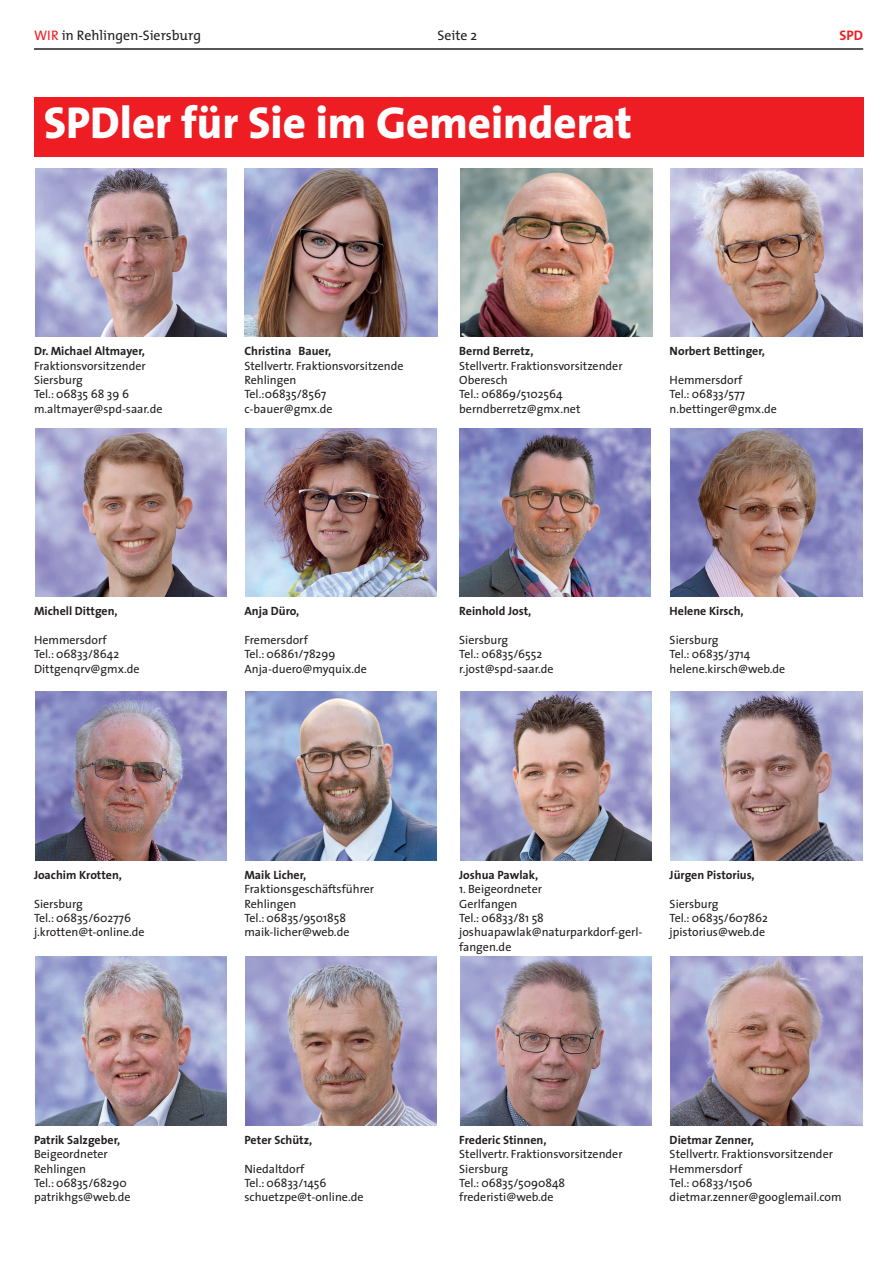
<style>
.page{position:relative;width:893px;height:1263px;background:#fff}
.page>*{position:absolute;margin:0;border:0;box-sizing:border-box;transform-origin:0 0}
.t1{font:800 44.85px "The Sans";color:#fff}
.t2{font:13.8px "The Mix";color:#231f20}
.t3{font:700 13.8px "The Sans";color:#ee1d23}
.t4{font:12px/14.4px "The Sans";color:#231f20}
.t5{font:700 12px "The Sans";color:#231f20}
.s1{color:#ee1d23}
</style>
<div class="page">
<hr style="left:34px;top:48px;width:829px;height:2px;background:#231f20">
<div style="left:34px;top:97px;width:829px;height:59px;background:#ee1d23"></div>
<img style="left:35px;top:168px;width:191px;height:168px">
<img style="left:244px;top:168px;width:194px;height:168px">
<img style="left:460px;top:168px;width:193px;height:168px">
<img style="left:671px;top:168px;width:191px;height:168px">
<img style="left:35px;top:428px;width:191px;height:168px">
<img style="left:246px;top:428px;width:191px;height:168px">
<img style="left:459px;top:428px;width:191px;height:168px">
<img style="left:671px;top:428px;width:191px;height:168px">
<img style="left:35px;top:692px;width:191px;height:168px">
<img style="left:246px;top:692px;width:191px;height:168px">
<img style="left:460px;top:692px;width:192px;height:168px">
<img style="left:671px;top:692px;width:191px;height:168px">
<img style="left:35px;top:957px;width:191px;height:168px">
<img style="left:246px;top:957px;width:191px;height:168px">
<img style="left:460px;top:957px;width:192px;height:168px">
<img style="left:671px;top:957px;width:191px;height:168px">
<p class="t2" style="left:34px;top:31px;width:169px"><span class="s1">WIR</span> in Rehlingen-Siersburg</p>
<p class="t2" style="left:437px;top:31px;width:41px">Seite 2</p>
<p class="t3" style="left:840px;top:30px;width:25px">SPD</p>
<h1 class="t1" style="left:44px;top:105px;width:590px">SPDler für Sie im Gemeinderat</h1>
<p class="t5" style="left:34px;top:346px;width:112px">Dr. Michael Altmayer,</p>
<p class="t4" style="left:34px;top:359px;width:130px">Fraktionsvorsitzender<br>Siersburg<br>Tel.: 06835 68 39 6 m.altmayer@spd-saar.de</p>
<p class="t5" style="left:34px;top:606px;width:85px">Michell Dittgen,</p>
<p class="t4" style="left:34px;top:634px;width:107px">Hemmersdorf<br>Tel.: 06833/8642<br>Dittgenqrv@gmx.de</p>
<p class="t5" style="left:34px;top:870px;width:90px">Joachim Krotten,</p>
<p class="t4" style="left:34px;top:897px;width:112px">Siersburg<br>Tel.: 06835/602776 j.krotten@t-online.de</p>
<p class="t5" style="left:34px;top:1135px;width:88px">Patrik Salzgeber,</p>
<p class="t4" style="left:34px;top:1148px;width:98px">Beigeordneter<br>Rehlingen<br>Tel.: 06835/68290 patrikhgs@web.de</p>
<p class="t5" style="left:244px;top:346px;width:88px">Christina Bauer,</p>
<p class="t4" style="left:244px;top:359px;width:161px">Stellvertr. Fraktionsvorsitzende<br>Rehlingen<br>Tel.:06835/8567 c-bauer@gmx.de</p>
<p class="t5" style="left:459px;top:346px;width:76px">Bernd Berretz,</p>
<p class="t4" style="left:459px;top:359px;width:165px">Stellvertr. Fraktionsvorsitzender<br>Oberesch<br>Tel.: 06869/5102564 berndberretz@gmx.net</p>
<p class="t5" style="left:670px;top:346px;width:97px">Norbert Bettinger,</p>
<p class="t4" style="left:670px;top:374px;width:109px">Hemmersdorf<br>Tel.: 06833/577 n.bettinger@gmx.de</p>
<p class="t5" style="left:244px;top:606px;width:56px">Anja Düro,</p>
<p class="t4" style="left:244px;top:634px;width:124px">Fremersdorf<br>Tel.: 06861/78299<br>Anja-duero@myquix.de</p>
<p class="t5" style="left:459px;top:606px;width:74px">Reinhold Jost,</p>
<p class="t4" style="left:459px;top:634px;width:96px">Siersburg<br>Tel.: 06835/6552 r.jost@spd-saar.de</p>
<p class="t5" style="left:670px;top:606px;width:76px">Helene Kirsch,</p>
<p class="t4" style="left:670px;top:634px;width:117px">Siersburg<br>Tel.: 06835/3714 helene.kirsch@web.de</p>
<p class="t5" style="left:244px;top:870px;width:63px">Maik Licher,</p>
<p class="t4" style="left:244px;top:883px;width:131px">Fraktionsgeschäftsführer<br>Rehlingen<br>Tel.: 06835/9501858 maik-licher@web.de</p>
<p class="t5" style="left:244px;top:1135px;width:69px">Peter Schütz,</p>
<p class="t4" style="left:244px;top:1162px;width:121px">Niedaltdorf<br>Tel.: 06833/1456 schuetzpe@t-online.de</p>
<p class="t5" style="left:459px;top:870px;width:80px">Joshua Pawlak,</p>
<p class="t4" style="left:459px;top:883px;width:185px">1. Beigeordneter<br>Gerlfangen<br>Tel.: 06833/81 58 joshuapawlak@naturparkdorf-gerl&shy;fangen.de</p>
<p class="t5" style="left:670px;top:870px;width:87px">Jürgen Pistorius,</p>
<p class="t4" style="left:670px;top:897px;width:100px">Siersburg<br>Tel.: 06835/607862 jpistorius@web.de</p>
<p class="t5" style="left:459px;top:1135px;width:89px">Frederic Stinnen,</p>
<p class="t4" style="left:459px;top:1148px;width:165px">Stellvertr. Fraktionsvorsitzender<br>Siersburg<br>Tel.: 06835/5090848 frederisti@web.de</p>
<p class="t5" style="left:670px;top:1135px;width:86px">Dietmar Zenner,</p>
<p class="t4" style="left:670px;top:1148px;width:174px">Stellvertr. Fraktionsvorsitzender<br>Hemmersdorf<br>Tel.: 06833/1506 dietmar.zenner@googlemail.com</p>
</div>
